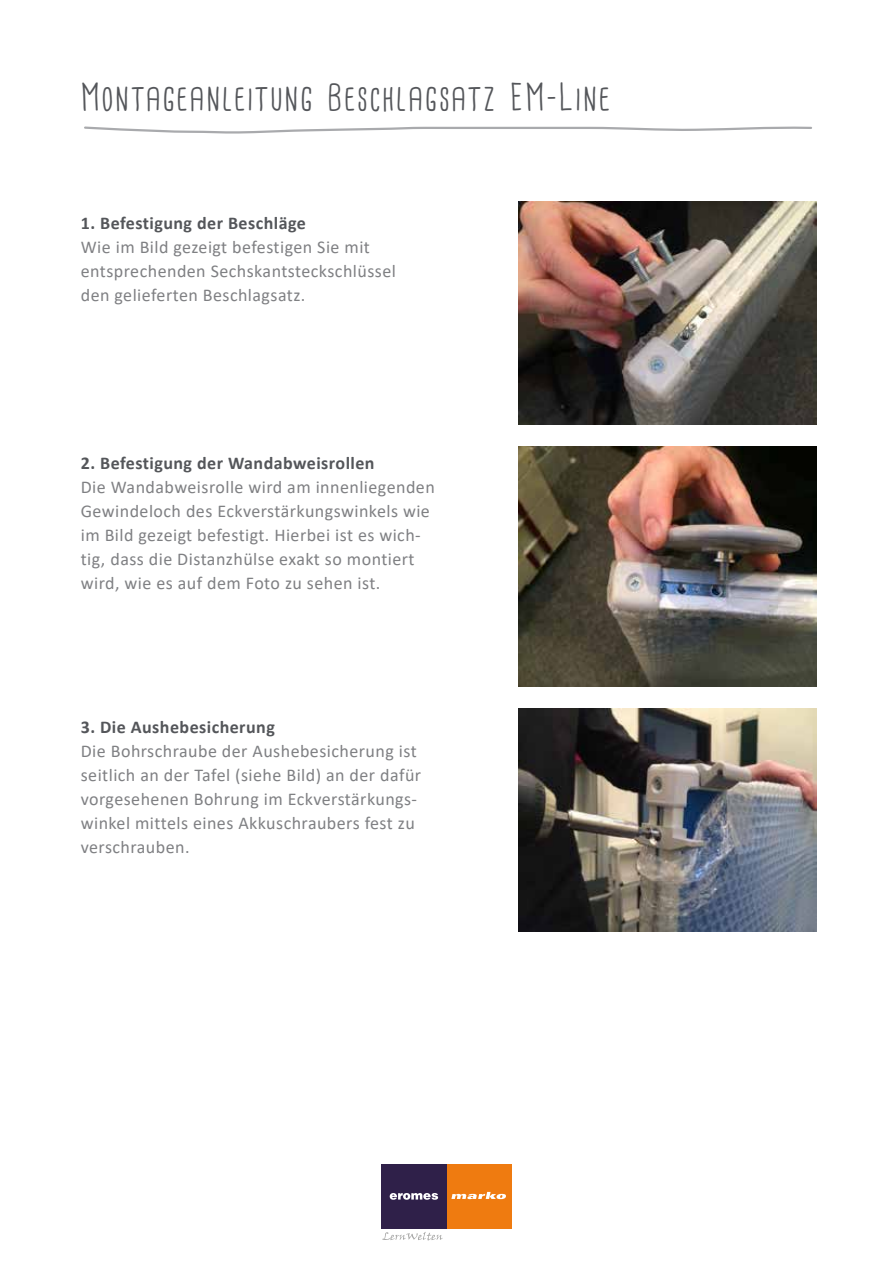
<style>
.page{position:relative;width:893px;height:1263px;background:#fff}
.page>*{position:absolute;margin:0;border:0;box-sizing:border-box;transform-origin:0 0}
.t1{font:37.5px "Cardenio Modern";letter-spacing:.055em;color:#54565a}
.t2{font:18px/24px "Calibri";letter-spacing:.025em;color:#7f8083}
.t3{font:700 18px "Calibri";letter-spacing:.025em;color:#54565a}
</style>
<div class="page">
<div style="left:446px;top:1164px;width:66px;height:65px;background:#ef7b10"></div>
<svg style="left:451px;top:1192px;width:55px;height:7px"></svg>
<div style="left:381px;top:1164px;width:65px;height:65px;background:#2f2049"></div>
<svg style="left:390px;top:1193px;width:48px;height:7px"></svg>
<svg style="left:382px;top:1232px;width:61px;height:8px"></svg>
<img style="left:519px;top:202px;width:297px;height:223px">
<img style="left:519px;top:447px;width:297px;height:240px">
<img style="left:519px;top:708px;width:297px;height:223px">
<svg style="left:84px;top:126px;width:728px;height:8px"></svg>
<h1 class="t1" style="left:81px;top:76px;width:531px">Montageanleitung Beschlagsatz EM-Line</h1>
<p class="t3" style="left:81px;top:211px;width:227px">1. Befestigung der Beschläge</p>
<p class="t2" style="left:81px;top:235px;width:317px">Wie im Bild gezeigt befestigen Sie mit entsprechenden Sechskantsteckschlüssel den gelieferten Beschlagsatz.</p>
<p class="t3" style="left:81px;top:451px;width:295px">2. Befestigung der Wandabweisrollen</p>
<p class="t2" style="left:81px;top:475px;width:355px">Die Wandabweisrolle wird am innenliegenden Gewindeloch des Eckverstärkungswinkels wie im Bild gezeigt befestigt. Hierbei ist es wich&shy;tig, dass die Distanzhülse exakt so montiert wird, wie es auf dem Foto zu sehen ist.</p>
<p class="t3" style="left:81px;top:715px;width:196px">3. Die Aushebesicherung</p>
<p class="t2" style="left:81px;top:739px;width:342px">Die Bohrschraube der Aushebesicherung ist seitlich an der Tafel (siehe Bild) an der dafür vorgesehenen Bohrung im Eckverstärkungs&shy;winkel mittels eines Akkuschraubers fest zu verschrauben.</p>
</div>
